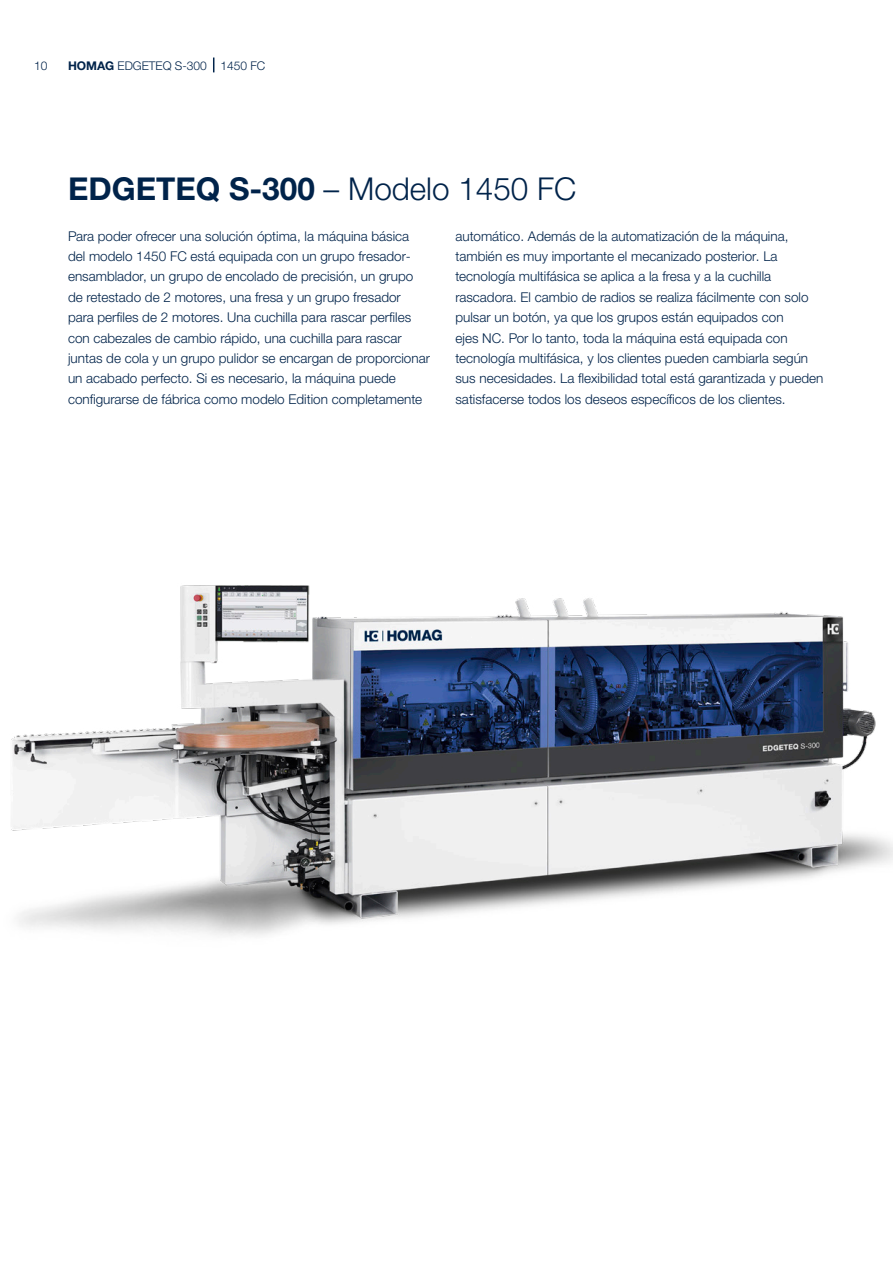
<style>
.page{position:relative;width:893px;height:1263px;background:#fff}
.page>*{position:absolute;margin:0;border:0;box-sizing:border-box;transform-origin:0 0}
.Headline_21pt_25_2_b{font:300 31.5px "Helvetica Neue LTW1 G";color:#00234a}
.Text_9pt_13_6_light{font:300 13.5px/20.4px "Helvetica Neue LTW1 G";color:#00234a}
._01_Musterseiten_Rub{font:300 12px "Helvetica Neue LTW1 G";color:#00234a}
.s1{font-weight:700}
</style>
<div class="page">
<img style="left:11px;top:585px;width:882px;height:351px">
<svg style="left:213px;top:58px;width:1px;height:14px"></svg>
<p class="_01_Musterseiten_Rub" style="left:34px;top:58px;width:15px">10</p>
<p class="_01_Musterseiten_Rub" style="left:68px;top:58px;width:199px"><span class="s1">HOMAG</span> EDGETEQ S-300 1450 FC</p>
<p class="Headline_21pt_25_2_b" style="left:68px;top:169px;width:510px"><span class="s1">EDGETEQ S-300</span> – Modelo 1450 FC</p>
<p class="Text_9pt_13_6_light" style="left:68px;top:226px;width:363px">Para poder ofrecer una solución óptima, la máquina básica<br>del modelo 1450 FC está equipada con un grupo fresador&shy;ensamblador, un grupo de encolado de precisión, un grupo de retestado de 2 motores, una fresa y un grupo fresador para perfiles de 2 motores. Una cuchilla para rascar perfiles con cabezales de cambio rápido, una cuchilla para rascar juntas de cola y un grupo pulidor se encargan de proporcionar un acabado perfecto. Si es necesario, la máquina puede configurarse de fábrica como modelo Edition completamente</p>
<p class="Text_9pt_13_6_light" style="left:455px;top:226px;width:369px">automático. Además de la automatización de la máquina, también es muy importante el mecanizado posterior. La tecnología multifásica se aplica a la fresa y a la cuchilla rascadora. El cambio de radios se realiza fácilmente con solo pulsar un botón, ya que los grupos están equipados con<br>ejes NC. Por lo tanto, toda la máquina está equipada con tecnología multifásica, y los clientes pueden cambiarla según sus necesidades. La flexibilidad total está garantizada y pueden satisfacerse todos los deseos específicos de los clientes.</p>
</div>
